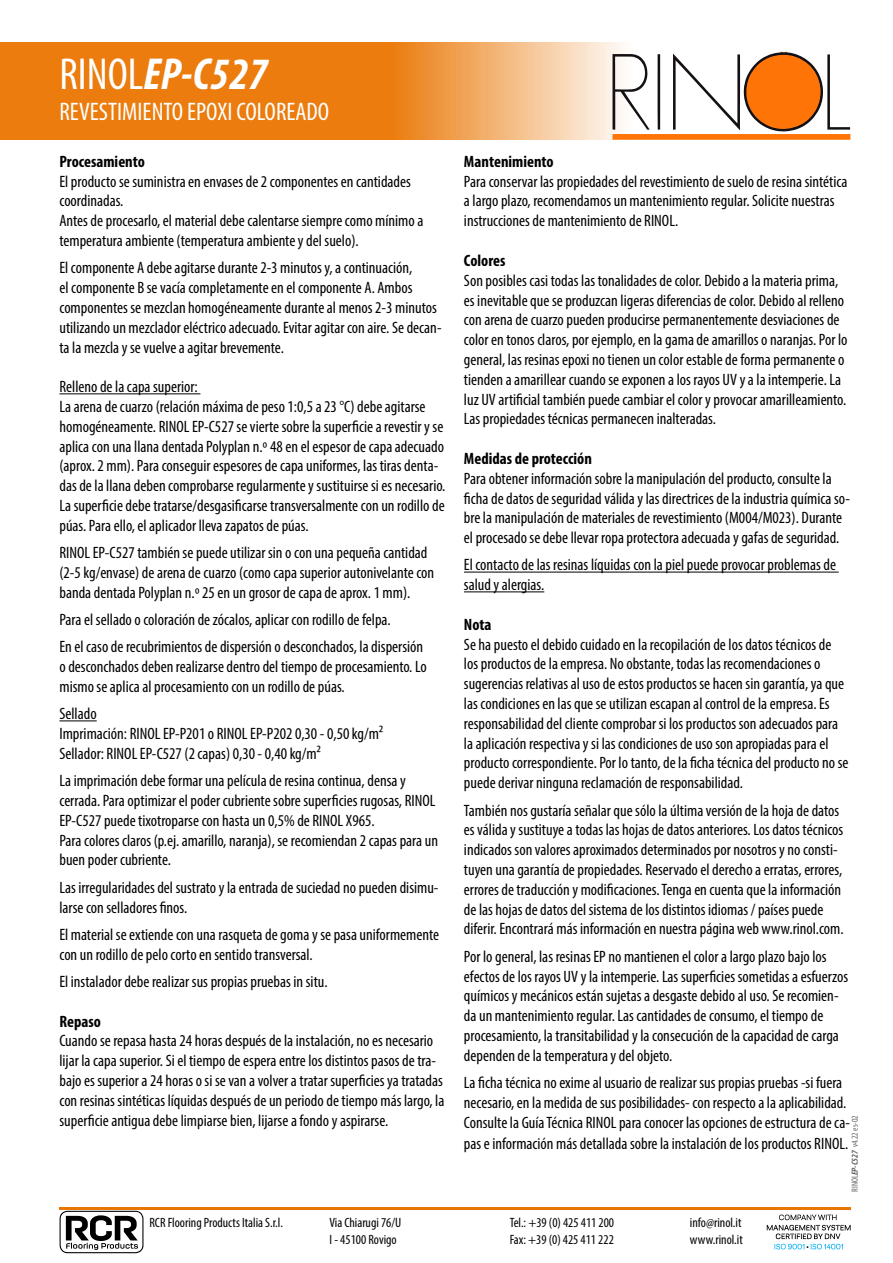
<style>
.page{position:relative;width:893px;height:1263px;background:#fff}
.page>*{position:absolute;margin:0;border:0;box-sizing:border-box;transform-origin:0 0}
.t1{font:italic 700 condensed 45px "Myriad Pro";color:#fff}
.t2{font:condensed 25.5px "Myriad Pro";color:#fff}
.t3{font:condensed 16.5px/19.8px "Myriad Pro";color:#000}
.t4{font:700 condensed 16.5px "Myriad Pro";color:#000}
.t5{font:condensed 13.5px/16.2px "Myriad Pro";color:#000}
.t6{font:condensed 9px "Myriad Pro";color:#67676b}
.s1{font-weight:400;font-style:normal}
.s2{font-weight:700;font-style:italic}
</style>
<div class="page">
<hr style="left:59px;top:393px;width:141px;height:1px;background:#000">
<hr style="left:59px;top:720px;width:38px;height:1px;background:#000">
<hr style="left:464px;top:572px;width:375px;height:1px;background:#000">
<hr style="left:464px;top:591px;width:80px;height:1px;background:#000">
<hr style="left:59px;top:1207px;width:791px;height:2px;background:#ea7500">
<svg style="left:0;top:42px;width:851px;height:98px;background:#ef9943"></svg>
<svg style="left:612px;top:54px;width:38px;height:76px"></svg>
<svg style="left:657px;top:54px;width:3px;height:76px"></svg>
<svg style="left:673px;top:52px;width:177px;height:80px"></svg>
<div style="left:612px;top:134px;width:238px;height:6px;background:#ff7406"></div>
<svg style="left:60px;top:1211px;width:83px;height:42px"></svg>
<svg style="left:767px;top:1214px;width:84px;height:36px"></svg>
<h1 class="t1" style="left:60px;top:46px;width:210px"><span class="s1">RINOL</span>EP-C527</h1>
<h2 class="t2" style="left:60px;top:96px;width:271px">REVESTIMIENTO EPOXI COLOREADO</h2>
<p class="t4" style="left:59px;top:151px;width:87px">Procesamiento</p>
<p class="t3" style="left:59px;top:171px;width:365px">El producto se suministra en envases de 2 componentes en cantidades coordinadas.<br>Antes de procesarlo, el material debe calentarse siempre como mínimo a temperatura ambiente (temperatura ambiente y del suelo).</p>
<p class="t3" style="left:59px;top:258px;width:384px">El componente A debe agitarse durante 2-3 minutos y, a continuación,<br>el componente B se vacía completamente en el componente A. Ambos componentes se mezclan homogéneamente durante al menos 2-3 minutos utilizando un mezclador eléctrico adecuado. Evitar agitar con aire. Se decan&shy;ta la mezcla y se vuelve a agitar brevemente.</p>
<p class="t3" style="left:59px;top:377px;width:387px">Relleno de la capa superior:<br>La arena de cuarzo (relación máxima de peso 1:0,5 a 23 °C) debe agitarse homogéneamente. RINOL EP-C527 se vierte sobre la superficie a revestir y se aplica con una llana dentada Polyplan n.º 48 en el espesor de capa adecuado (aprox. 2 mm). Para conseguir espesores de capa uniformes, las tiras denta&shy;das de la llana deben comprobarse regularmente y sustituirse si es necesario.<br>La superficie debe tratarse/desgasificarse transversalmente con un rodillo de púas. Para ello, el aplicador lleva zapatos de púas.</p>
<p class="t3" style="left:59px;top:543px;width:376px">RINOL EP-C527 también se puede utilizar sin o con una pequeña cantidad (2-5 kg/envase) de arena de cuarzo (como capa superior autonivelante con banda dentada Polyplan n.º 25 en un grosor de capa de aprox. 1 mm).</p>
<p class="t3" style="left:59px;top:606px;width:365px;line-height:27.3px">Para el sellado o coloración de zócalos, aplicar con rodillo de felpa.<br>En el caso de recubrimientos de dispersión o desconchados, la dispersión</p>
<p class="t3" style="left:59px;top:657px;width:369px">o desconchados deben realizarse dentro del tiempo de procesamiento. Lo mismo se aplica al procesamiento con un rodillo de púas.</p>
<p class="t3" style="left:59px;top:704px;width:325px">Sellado<br>Imprimación: RINOL EP-P201 o RINOL EP-P202 0,30 - 0,50 kg/m2<br>Sellador: RINOL EP-C527 (2 capas) 0,30 - 0,40 kg/m2</p>
<p class="t3" style="left:59px;top:771px;width:380px">La imprimación debe formar una película de resina continua, densa y cerrada. Para optimizar el poder cubriente sobre superficies rugosas, RINOL EP-C527 puede tixotroparse con hasta un 0,5% de RINOL X965.<br>Para colores claros (p.ej. amarillo, naranja), se recomiendan 2 capas para un buen poder cubriente.</p>
<p class="t3" style="left:59px;top:877px;width:381px">Las irregularidades del sustrato y la entrada de suciedad no pueden disimu&shy;larse con selladores finos.</p>
<p class="t3" style="left:59px;top:924px;width:381px">El material se extiende con una rasqueta de goma y se pasa uniformemente con un rodillo de pelo corto en sentido transversal.</p>
<p class="t3" style="left:59px;top:971px;width:270px">El instalador debe realizar sus propias pruebas in situ.</p>
<p class="t4" style="left:59px;top:1011px;width:43px">Repaso</p>
<p class="t3" style="left:59px;top:1031px;width:386px">Cuando se repasa hasta 24 horas después de la instalación, no es necesario lijar la capa superior. Si el tiempo de espera entre los distintos pasos de tra&shy;bajo es superior a 24 horas o si se van a volver a tratar superficies ya tratadas con resinas sintéticas líquidas después de un periodo de tiempo más largo, la superficie antigua debe limpiarse bien, lijarse a fondo y aspirarse.</p>
<p class="t4" style="left:464px;top:151px;width:91px">Mantenimiento</p>
<p class="t3" style="left:464px;top:171px;width:385px">Para conservar las propiedades del revestimiento de suelo de resina sintética a largo plazo, recomendamos un mantenimiento regular. Solicite nuestras instrucciones de mantenimiento de RINOL.</p>
<p class="t4" style="left:464px;top:250px;width:43px">Colores</p>
<p class="t3" style="left:464px;top:270px;width:385px">Son posibles casi todas las tonalidades de color. Debido a la materia prima, es inevitable que se produzcan ligeras diferencias de color. Debido al relleno con arena de cuarzo pueden producirse permanentemente desviaciones de color en tonos claros, por ejemplo, en la gama de amarillos o naranjas. Por lo general, las resinas epoxi no tienen un color estable de forma permanente o tienden a amarillear cuando se exponen a los rayos UV y a la intemperie. La luz UV artificial también puede cambiar el color y provocar amarilleamiento.<br>Las propiedades técnicas permanecen inalteradas.</p>
<p class="t4" style="left:464px;top:448px;width:129px">Medidas de protección</p>
<p class="t3" style="left:464px;top:468px;width:387px">Para obtener información sobre la manipulación del producto, consulte la ficha de datos de seguridad válida y las directrices de la industria química so&shy;bre la manipulación de materiales de revestimiento (M004/M023). Durante el procesado se debe llevar ropa protectora adecuada y gafas de seguridad.</p>
<p class="t3" style="left:464px;top:555px;width:374px">El contacto de las resinas líquidas con la piel puede provocar problemas de salud y alergias.</p>
<p class="t4" style="left:464px;top:614px;width:29px">Nota</p>
<p class="t3" style="left:464px;top:634px;width:386px">Se ha puesto el debido cuidado en la recopilación de los datos técnicos de los productos de la empresa. No obstante, todas las recomendaciones o sugerencias relativas al uso de estos productos se hacen sin garantía, ya que las condiciones en las que se utilizan escapan al control de la empresa. Es responsabilidad del cliente comprobar si los productos son adecuados para la aplicación respectiva y si las condiciones de uso son apropiadas para el producto correspondiente. Por lo tanto, de la ficha técnica del producto no se puede derivar ninguna reclamación de responsabilidad.</p>
<p class="t3" style="left:464px;top:800px;width:381px">También nos gustaría señalar que sólo la última versión de la hoja de datos es válida y sustituye a todas las hojas de datos anteriores. Los datos técnicos indicados son valores aproximados determinados por nosotros y no consti&shy;tuyen una garantía de propiedades. Reservado el derecho a erratas, errores, errores de traducción y modificaciones. Tenga en cuenta que la información de las hojas de datos del sistema de los distintos idiomas / países puede diferir. Encontrará más información en nuestra página web www.rinol.com.</p>
<p class="t3" style="left:464px;top:946px;width:386px">Por lo general, las resinas EP no mantienen el color a largo plazo bajo los efectos de los rayos UV y la intemperie. Las superficies sometidas a esfuerzos químicos y mecánicos están sujetas a desgaste debido al uso. Se recomien&shy;da un mantenimiento regular. Las cantidades de consumo, el tiempo de procesamiento, la transitabilidad y la consecución de la capacidad de carga dependen de la temperatura y del objeto.</p>
<p class="t3" style="left:464px;top:1072px;width:387px">La ficha técnica no exime al usuario de realizar sus propias pruebas -si fuera necesario, en la medida de sus posibilidades- con respecto a la aplicabilidad.<br>Consulte la Guía Técnica RINOL para conocer las opciones de estructura de ca-</p>
<p class="t3" style="left:464px;top:1134px;width:386px">pas e información más detallada sobre la instalación de los productos RINOL.</p>
<p class="t6" style="left:849px;top:1192px;width:78px;rotate:-90deg">RINOL<span class="s2">EP-C527</span> v4.22 es-02</p>
<p class="t5" style="left:149px;top:1215px;width:135px">RCR Flooring Products Italia S.r.l.</p>
<p class="t5" style="left:330px;top:1215px;width:73px">Via Chiarugi 76/U<br>I - 45100 Rovigo</p>
<p class="t5" style="left:510px;top:1215px;width:106px">Tel.: +39 (0) 425 411 200<br>Fax: +39 (0) 425 411 222</p>
<p class="t5" style="left:690px;top:1215px;width:54px">info@rinol.it www.rinol.it</p>
</div>
